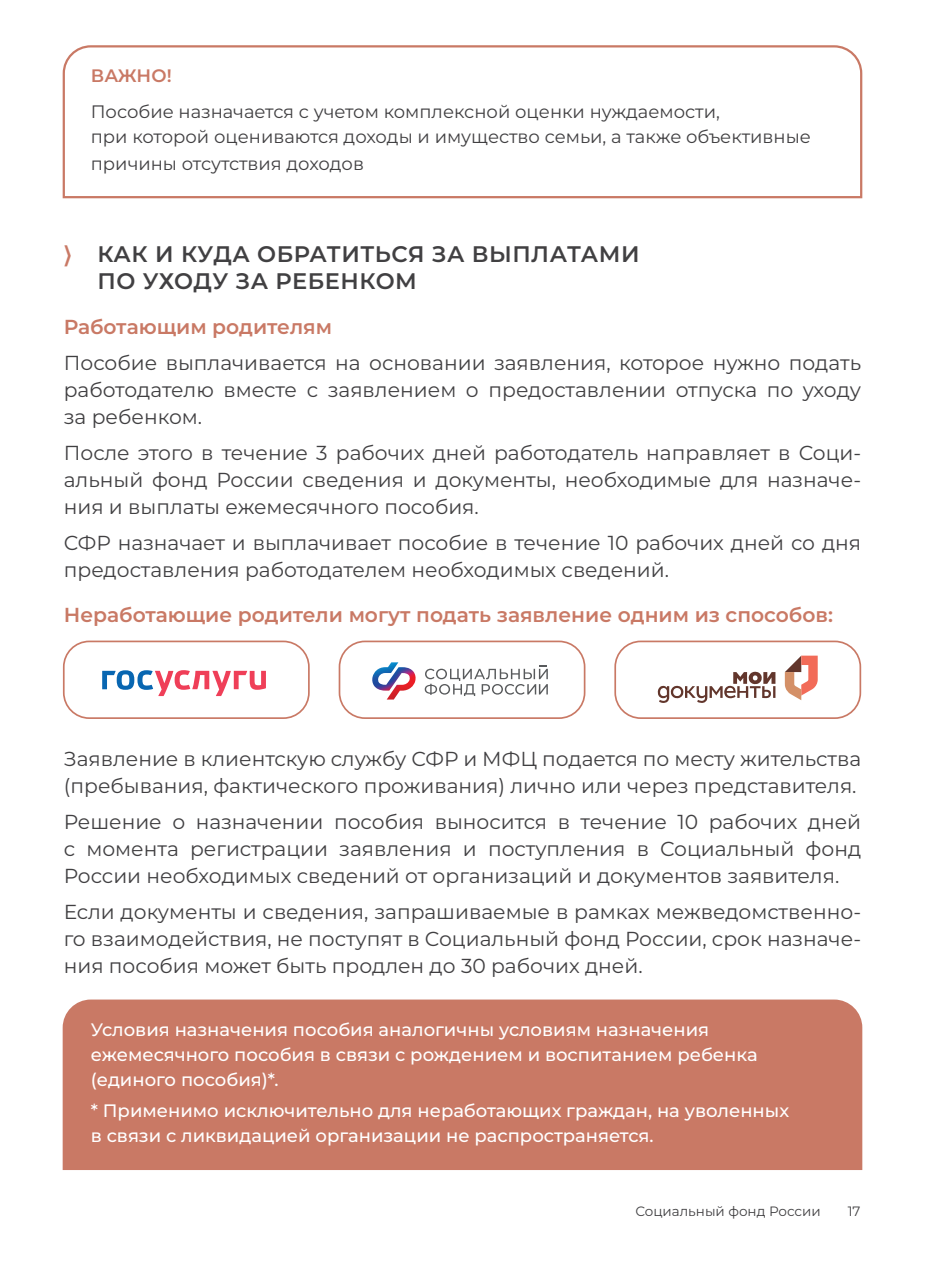
<style>
.page{position:relative;width:925px;height:1276px;background:#fff}
.page>*{position:absolute;margin:0;border:0;box-sizing:border-box;transform-origin:0 0}
.t1{font:600 22.5px/27px "Montserrat";letter-spacing:.025em;color:#414042}
.t2{font:20.25px/27px "Montserrat";color:#414042;text-align:justify}
.t3{font:600 20.25px "Montserrat";color:#c97965}
.t4{font:500 18px/24.8px "Montserrat";color:#fff}
.t5{font:18px/24.8px "Montserrat";color:#414042}
.t6{font:600 18px "Montserrat";color:#c97965}
.t7{font:13.5px "Montserrat";color:#414042}
.s1{color:#c97965}
</style>
<div class="page">
<svg style="left:62px;top:45px;width:801px;height:154px"></svg>
<div style="left:62px;top:999px;width:801px;height:171px;background:#c97965"></div>
<div style="left:63px;top:640px;width:247px;height:79px;border:2px solid #c97965;border-radius:26px"></div>
<div style="left:614px;top:640px;width:247px;height:79px;border:2px solid #c97965;border-radius:26px"></div>
<div style="left:339px;top:640px;width:246px;height:79px;border:2px solid #c97965;border-radius:26px"></div>
<svg style="left:102px;top:670px;width:164px;height:26px"></svg>
<img style="left:372px;top:662px;width:44px;height:37px">
<svg style="left:425px;top:666px;width:123px;height:30px"></svg>
<svg style="left:658px;top:655px;width:160px;height:48px"></svg>
<p class="t6" style="left:91px;top:63px;width:83px">ВАЖНО!</p>
<p class="t5" style="left:91px;top:99px;width:722px">Пособие назначается с учетом комплексной оценки нуждаемости,<br>при которой оцениваются доходы и имущество семьи, а также объективные</p>
<p class="t5" style="left:91px;top:150px;width:275px">причины отсутствия доходов</p>
<p class="t1" style="left:98px;top:240px;width:543px;text-indent:-34px"><span class="s1">⟩</span> КАК И КУДА ОБРАТИТЬСЯ ЗА ВЫПЛАТАМИ<br>ПО УХОДУ ЗА РЕБЕНКОМ</p>
<p class="t3" style="left:64px;top:313px;width:270px">Работающим родителям</p>
<p class="t2" style="left:64px;top:349px;width:799px">Пособие выплачивается на основании заявления, которое нужно подать работодателю вместе с заявлением о предоставлении отпуска по уходу за ребенком.</p>
<p class="t2" style="left:64px;top:439px;width:799px">После этого в течение 3 рабочих дней работодатель направляет в Соци&shy;альный фонд России сведения и документы, необходимые для назначе&shy;ния и выплаты ежемесячного пособия.</p>
<p class="t2" style="left:64px;top:529px;width:799px">СФР назначает и выплачивает пособие в течение 10 рабочих дней со дня предоставления работодателем необходимых сведений.</p>
<p class="t3" style="left:64px;top:601px;width:771px">Неработающие родители могут подать заявление одним из способов:</p>
<p class="t2" style="left:64px;top:745px;width:799px">Заявление в клиентскую службу СФР и МФЦ подается по месту жительства (пребывания, фактического проживания) лично или через представителя.</p>
<p class="t2" style="left:64px;top:808px;width:799px">Решение о назначении пособия выносится в течение 10 рабочих дней с момента регистрации заявления и поступления в Социальный фонд России необходимых сведений от организаций и документов заявителя.</p>
<p class="t2" style="left:64px;top:898px;width:799px">Если документы и сведения, запрашиваемые в рамках межведомственно&shy;го взаимодействия, не поступят в Социальный фонд России, срок назначе&shy;ния пособия может быть продлен до 30 рабочих дней.</p>
<p class="t4" style="left:91px;top:1017px;width:668px">Условия назначения пособия аналогичны условиям назначения ежемесячного пособия в связи с рождением и воспитанием ребенка (единого пособия)*.</p>
<p class="t4" style="left:91px;top:1098px;width:700px">* Применимо исключительно для неработающих граждан, на уволенных в связи с ликвидацией организации не распространяется.</p>
<p class="t7" style="left:635px;top:1202px;width:187px">Социальный фонд России</p>
<p class="t7" style="left:848px;top:1202px;width:14px">17</p>
</div>
